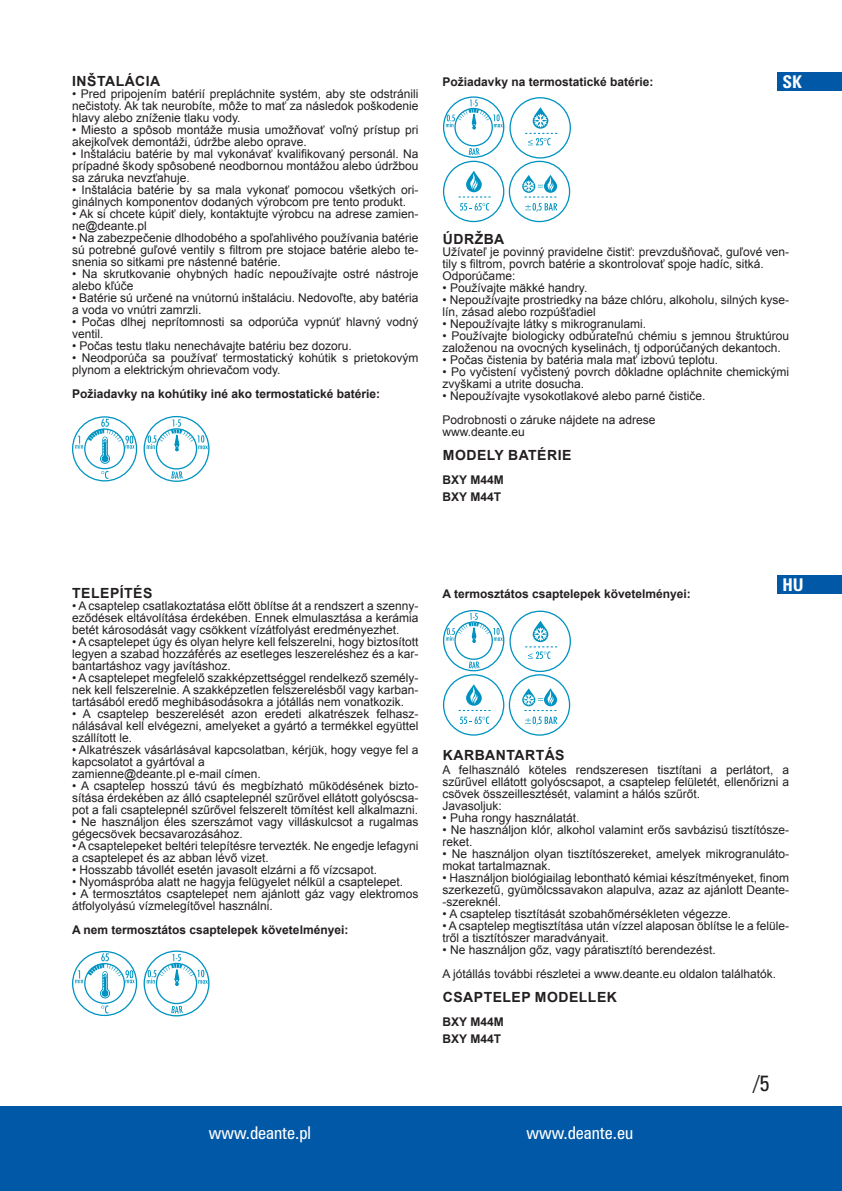
<style>
.page{position:relative;width:842px;height:1191px;background:#fff}
.page>*{position:absolute;margin:0;border:0;box-sizing:border-box;transform-origin:0 0}
.t1{font:20px "Zurich Cn PL";color:#231f20}
.t2{font:16px "Zurich Cn PL";color:#fff}
.t3{font:700 16px "Zurich Cn PL";color:#fff}
.t4{font:700 14px "Arial";letter-spacing:.035em;color:#231f20}
.t5{font:12px/12px "Arial";color:#231f20}
.t6{font:700 12px/17.6px "Arial";color:#231f20}
</style>
<div class="page">
<div style="left:0;top:1106px;width:842px;height:85px;background:#0158a6"></div>
<div style="left:777px;top:72px;width:65px;height:18px;background:#0158a6"></div>
<div style="left:777px;top:575px;width:65px;height:19px;background:#0158a6"></div>
<div style="left:144px;top:416px;width:65px;height:66px;border:1px solid #0093c1;border-radius:50%"></div>
<div style="left:156px;top:428px;width:41px;height:41px;border:1px solid #0093c1;border-radius:50%"></div>
<svg style="left:171px;top:471px;width:12px;height:8px"></svg>
<svg style="left:147px;top:419px;width:61px;height:32px"></svg>
<div style="left:72px;top:416px;width:65px;height:65px;border:1px solid #0093c1;border-radius:50%"></div>
<div style="left:84px;top:428px;width:41px;height:41px;border:1px solid #0093c1;border-radius:50%"></div>
<svg style="left:101px;top:471px;width:7px;height:8px"></svg>
<svg style="left:75px;top:419px;width:60px;height:45px"></svg>
<div style="left:144px;top:950px;width:65px;height:66px;border:1px solid #0093c1;border-radius:50%"></div>
<div style="left:156px;top:962px;width:41px;height:42px;border:1px solid #0093c1;border-radius:50%"></div>
<svg style="left:171px;top:1005px;width:12px;height:8px"></svg>
<svg style="left:147px;top:954px;width:61px;height:31px"></svg>
<div style="left:72px;top:951px;width:65px;height:65px;border:1px solid #0093c1;border-radius:50%"></div>
<div style="left:84px;top:963px;width:41px;height:41px;border:1px solid #0093c1;border-radius:50%"></div>
<svg style="left:101px;top:1005px;width:7px;height:8px"></svg>
<svg style="left:75px;top:953px;width:60px;height:45px"></svg>
<div style="left:443px;top:161px;width:61px;height:61px;border:1px solid #0093c1;border-radius:50%"></div>
<svg style="left:459px;top:174px;width:32px;height:23px"></svg>
<div style="left:509px;top:161px;width:61px;height:61px;border:1px solid #0093c1;border-radius:50%"></div>
<svg style="left:522px;top:175px;width:34px;height:22px"></svg>
<svg style="left:460px;top:203px;width:29px;height:7px"></svg>
<svg style="left:525px;top:203px;width:32px;height:9px"></svg>
<svg style="left:446px;top:96px;width:125px;height:63px"></svg>
<svg style="left:466px;top:684px;width:16px;height:21px"></svg>
<svg style="left:469px;top:687px;width:9px;height:17px"></svg>
<div style="left:443px;top:674px;width:61px;height:61px;border:1px solid #0093c1;border-radius:50%"></div>
<div style="left:509px;top:674px;width:61px;height:61px;border:1px solid #0093c1;border-radius:50%"></div>
<svg style="left:459px;top:710px;width:32px;height:14px"></svg>
<svg style="left:522px;top:688px;width:35px;height:37px"></svg>
<svg style="left:446px;top:610px;width:125px;height:62px"></svg>
<p class="t4" style="left:72px;top:71px;width:90px">INŠTALÁCIA</p>
<p class="t5" style="left:72px;top:88px;width:348px;text-align:justify">• Pred pripojením batérií prepláchnite systém, aby ste odstránili nečistoty. Ak tak neurobíte, môže to mať za následok poškodenie hlavy alebo zníženie tlaku vody.</p>
<p class="t5" style="left:72px;top:124px;width:348px">• Miesto a spôsob montáže musia umožňovať voľný prístup pri akejkoľvek demontáži, údržbe alebo oprave.</p>
<p class="t5" style="left:72px;top:148px;width:348px;text-align:justify">• Inštaláciu batérie by mal vykonávať kvalifikovaný personál. Na prípadné škody spôsobené neodbornou montážou alebo údržbou sa záruka nevzťahuje.</p>
<p class="t5" style="left:72px;top:184px;width:348px">• Inštalácia batérie by sa mala vykonať pomocou všetkých ori&shy;ginálnych komponentov dodaných výrobcom pre tento produkt.</p>
<p class="t5" style="left:72px;top:208px;width:348px">• Ak si chcete kúpiť diely, kontaktujte výrobcu na adrese zamien&shy;ne@deante.pl</p>
<p class="t5" style="left:72px;top:232px;width:348px;text-align:justify">• Na zabezpečenie dlhodobého a spoľahlivého používania batérie sú potrebné guľové ventily s filtrom pre stojace batérie alebo te&shy;snenia so sitkami pre nástenné batérie.</p>
<p class="t5" style="left:72px;top:268px;width:348px">• Na skrutkovanie ohybných hadíc nepoužívajte ostré nástroje alebo kľúče</p>
<p class="t5" style="left:72px;top:292px;width:348px">• Batérie sú určené na vnútornú inštaláciu. Nedovoľte, aby batéria a voda vo vnútri zamrzli.</p>
<p class="t5" style="left:72px;top:316px;width:348px">• Počas dlhej neprítomnosti sa odporúča vypnúť hlavný vodný ventil.</p>
<p class="t5" style="left:72px;top:340px;width:281px">• Počas testu tlaku nenechávajte batériu bez dozoru.</p>
<p class="t5" style="left:72px;top:352px;width:348px">• Neodporúča sa používať termostatický kohútik s prietokovým plynom a elektrickým ohrievačom vody.</p>
<p class="t6" style="left:72px;top:385px;width:310px">Požiadavky na kohútiky iné ako termostatické batérie:</p>
<p class="t6" style="left:443px;top:73px;width:212px">Požiadavky na termostatické batérie:</p>
<h2 class="t3" style="left:782px;top:71px;width:21px">SK</h2>
<p class="t4" style="left:443px;top:229px;width:22px">Údržba</p>
<p class="t5" style="left:443px;top:246px;width:348px">Užívateľ je povinný pravidelne čistiť: prevzdušňovač, guľové ven&shy;tily s filtrom, povrch batérie a skontrolovať spoje hadíc, sitká.<br>Odporúčame:</p>
<p class="t5" style="left:443px;top:282px;width:146px">• Používajte mäkké handry.</p>
<p class="t5" style="left:443px;top:294px;width:348px">• Nepoužívajte prostriedky na báze chlóru, alkoholu, silných kyse&shy;lín, zásad alebo rozpúšťadiel</p>
<p class="t5" style="left:443px;top:318px;width:205px">• Nepoužívajte látky s mikrogranulami.</p>
<p class="t5" style="left:443px;top:330px;width:348px">• Používajte biologicky odbúrateľnú chémiu s jemnou štruktúrou založenou na ovocných kyselinách, tj odporúčaných dekantoch.</p>
<p class="t5" style="left:443px;top:354px;width:277px">• Počas čistenia by batéria mala mať izbovú teplotu.</p>
<p class="t5" style="left:443px;top:366px;width:348px">• Po vyčistení vyčistený povrch dôkladne opláchnite chemickými zvyškami a utrite dosucha.</p>
<p class="t5" style="left:443px;top:384px;width:264px;line-height:24px">• Nepoužívajte vysokotlakové alebo parné čističe.<br>Podrobnosti o záruke nájdete na adrese</p>
<p class="t5" style="left:443px;top:426px;width:84px">www.deante.eu</p>
<p class="t4" style="left:443px;top:445px;width:130px">MODELY BATÉRIE</p>
<p class="t6" style="left:443px;top:471px;width:63px">BXY M44M<br>BXY M44T</p>
<p class="t4" style="left:72px;top:583px;width:82px">TELEPÍTÉS</p>
<p class="t5" style="left:72px;top:599px;width:348px;text-align:justify">• A csaptelep csatlakoztatása előtt öblítse át a rendszert a szenny&shy;eződések eltávolítása érdekében. Ennek elmulasztása a kerámia betét károsodását vagy csökkent vízátfolyást eredményezhet.</p>
<p class="t5" style="left:72px;top:635px;width:348px;text-align:justify">• A csaptelepet úgy és olyan helyre kell felszerelni, hogy biztosított legyen a szabad hozzáférés az esetleges leszereléshez és a kar&shy;bantartáshoz vagy javításhoz.</p>
<p class="t5" style="left:72px;top:671px;width:348px;text-align:justify">• A csaptelepet megfelelő szakképzettséggel rendelkező személy&shy;nek kell felszerelnie. A szakképzetlen felszerelésből vagy karban&shy;tartásából eredő meghibásodásokra a jótállás nem vonatkozik.</p>
<p class="t5" style="left:72px;top:707px;width:348px;text-align:justify">• A csaptelep beszerelését azon eredeti alkatrészek felhasz&shy;nálásával kell elvégezni, amelyeket a gyártó a termékkel együttel szállított le.</p>
<p class="t5" style="left:72px;top:743px;width:348px">• Alkatrészek vásárlásával kapcsolatban, kérjük, hogy vegye fel a kapcsolatot a gyártóval a<br>zamienne@deante.pl e-mail címen.</p>
<p class="t5" style="left:72px;top:779px;width:348px;text-align:justify">• A csaptelep hosszú távú és megbízható működésének bizto&shy;sítása érdekében az álló csaptelepnél szűrővel ellátott golyóscsa&shy;pot a fali csaptelepnél szűrővel felszerelt tömítést kell alkalmazni.</p>
<p class="t5" style="left:72px;top:815px;width:348px">• Ne használjon éles szerszámot vagy villáskulcsot a rugalmas gégecsövek becsavarozásához.</p>
<p class="t5" style="left:72px;top:839px;width:348px">• A csaptelepeket beltéri telepítésre tervezték. Ne engedje lefagyni a csaptelepet és az abban lévő vizet.</p>
<p class="t5" style="left:72px;top:863px;width:307px">• Hosszabb távollét esetén javasolt elzárni a fő vízcsapot.</p>
<p class="t5" style="left:72px;top:875px;width:333px">• Nyomáspróba alatt ne hagyja felügyelet nélkül a csaptelepet.</p>
<p class="t5" style="left:72px;top:887px;width:348px">• A termosztátos csaptelepet nem ajánlott gáz vagy elektromos átfolyolyású vízmelegítővel használni.</p>
<p class="t6" style="left:72px;top:921px;width:278px">A nem termosztátos csaptelepek követelményei:</p>
<p class="t6" style="left:443px;top:585px;width:250px">A termosztátos csaptelepek követelményei:</p>
<h2 class="t3" style="left:782px;top:574px;width:23px">HU</h2>
<p class="t4" style="left:443px;top:745px;width:123px">KARBANTARTÁS</p>
<p class="t5" style="left:443px;top:763px;width:348px">A felhasználó köteles rendszeresen tisztítani a perlátort, a szűrűvel ellátott golyóscsapot, a csaptelep felületét, ellenőrizni a csövek összeillesztését, valamint a hálós szűrőt.<br>Javasoljuk:</p>
<p class="t5" style="left:443px;top:811px;width:138px">• Puha rongy használatát.</p>
<p class="t5" style="left:443px;top:823px;width:348px">• Ne használjon klór, alkohol valamint erős savbázisú tisztítósze&shy;reket.</p>
<p class="t5" style="left:443px;top:847px;width:348px">• Ne használjon olyan tisztítószereket, amelyek mikrogranuláto&shy;mokat tartalmaznak.</p>
<p class="t5" style="left:443px;top:871px;width:348px;text-align:justify">• Használjon biológiailag lebontható kémiai készítményeket, finom szerkezetű, gyümölcssavakon alapulva, azaz az ajánlott Deante--szereknél.</p>
<p class="t5" style="left:443px;top:907px;width:290px">• A csaptelep tisztítását szobahőmérsékleten végezze.</p>
<p class="t5" style="left:443px;top:919px;width:348px">• A csaptelep megtisztítása után vízzel alaposan öblítse le a felüle&shy;tről a tisztítószer maradványait.</p>
<p class="t5" style="left:443px;top:937px;width:335px;line-height:24px">• Ne használjon gőz, vagy páratisztító berendezést.<br>A jótállás további részletei a www.deante.eu oldalon találhatók.</p>
<p class="t4" style="left:443px;top:987px;width:176px">CSAPTELEP MODELLEK</p>
<p class="t6" style="left:443px;top:1012px;width:63px">BXY M44M<br>BXY M44T</p>
<h1 class="t1" style="left:753px;top:1069px;width:18px">/5</h1>
<h2 class="t2" style="left:209px;top:1122px;width:104px">www.deante.pl</h2>
<h2 class="t2" style="left:526px;top:1122px;width:108px">www.deante.eu</h2>
</div>
